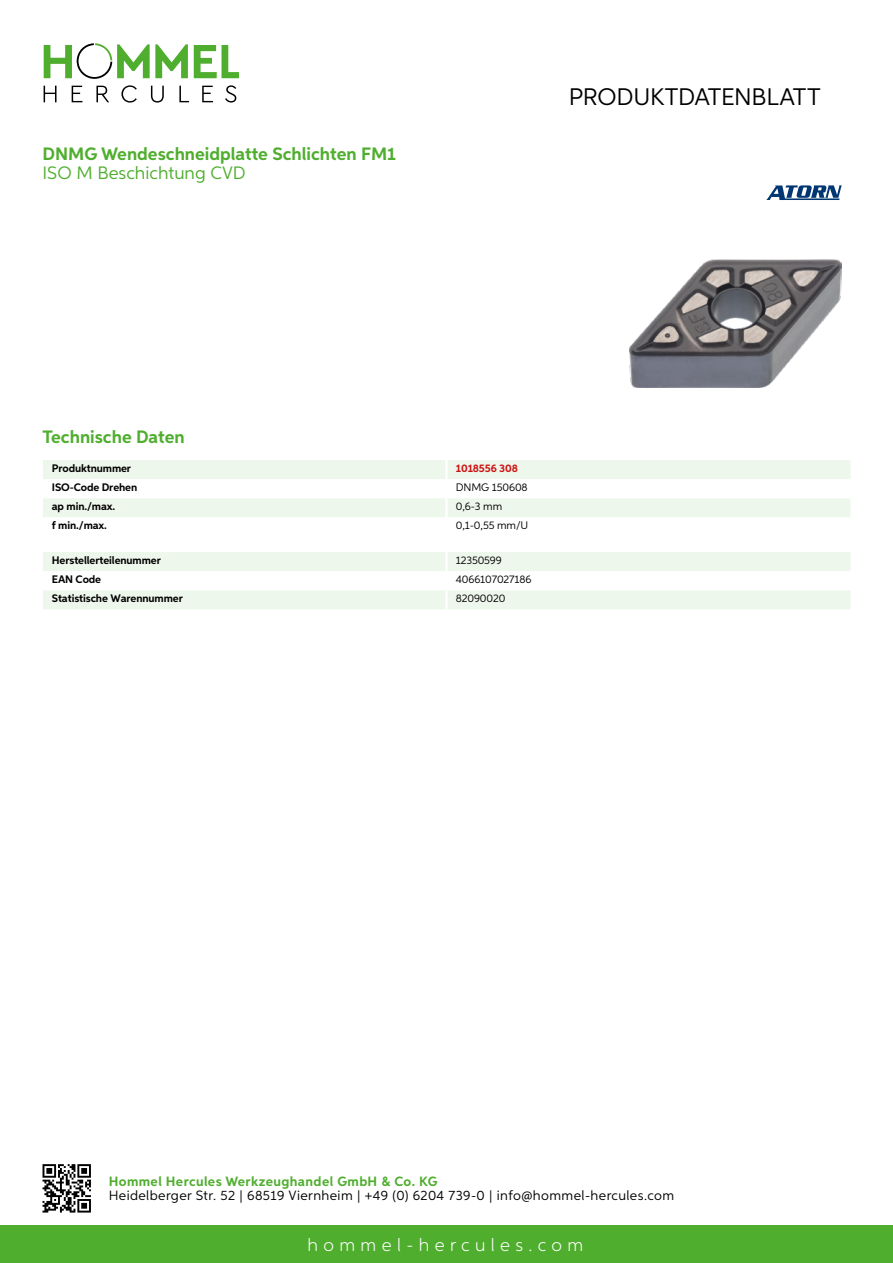
<style>
.page{position:relative;width:893px;height:1263px;background:#fff}
.page>*{position:absolute;margin:0;border:0;box-sizing:border-box;transform-origin:0 0}
.t1{font:24px "Aspira";letter-spacing:-.01em;color:#000}
.t2{font:700 18px "Aspira";color:#50ae2f}
.t3{font:300 18px "Aspira";letter-spacing:.3em;color:#fff}
.t4{font:18px "Aspira";color:#50ae2f}
.t5{font:13.5px "Aspira";letter-spacing:.03em;color:#000}
.t6{font:700 13.5px "Aspira";letter-spacing:.03em;color:#50ae2f}
.t7{font:700 10.95px "Aspira";letter-spacing:-.01em;color:#000}
.t8{font:10.95px "Aspira";letter-spacing:-.01em;color:#000}
.t9{font:700 10.95px "Aspira";letter-spacing:-.01em;color:#cd1013}
</style>
<div class="page">
<div style="left:0;top:1226px;width:893px;height:37px;background:#50ae2f"></div>
<svg style="left:43px;top:1164px;width:48px;height:48px"></svg>
<svg style="left:194px;top:45px;width:45px;height:33px"></svg>
<svg style="left:44px;top:43px;width:144px;height:36px"></svg>
<svg style="left:44px;top:86px;width:13px;height:16px"></svg>
<svg style="left:72px;top:86px;width:10px;height:16px"></svg>
<svg style="left:96px;top:86px;width:13px;height:16px"></svg>
<svg style="left:121px;top:85px;width:16px;height:18px"></svg>
<svg style="left:151px;top:86px;width:13px;height:17px"></svg>
<svg style="left:179px;top:86px;width:10px;height:16px"></svg>
<svg style="left:202px;top:86px;width:11px;height:16px"></svg>
<svg style="left:225px;top:85px;width:11px;height:18px"></svg>
<div style="left:43px;top:460px;width:807px;height:19px;background:#eef7eb"></div>
<div style="left:43px;top:499px;width:807px;height:18px;background:#eef7eb"></div>
<hr style="left:445px;top:460px;width:3px;height:19px;background:#fff">
<hr style="left:445px;top:498px;width:3px;height:19px;background:#fff">
<svg style="left:43px;top:552px;width:807px;height:57px"></svg>
<hr style="left:445px;top:590px;width:3px;height:19px;background:#fff">
<img style="left:629px;top:259px;width:213px;height:128px">
<svg style="left:766px;top:185px;width:76px;height:15px"></svg>
<h2 class="t2" style="left:43px;top:142px;width:355px">DNMG Wendeschneidplatte Schlichten FM1</h2>
<h2 class="t4" style="left:43px;top:162px;width:202px">ISO M Beschichtung CVD</h2>
<h1 class="t1" style="left:569px;top:82px;width:253px">Produktdatenblatt</h1>
<h2 class="t2" style="left:43px;top:426px;width:144px">Technische Daten</h2>
<p class="t7" style="left:52px;top:461px;width:81px">Produktnummer</p>
<p class="t9" style="left:456px;top:461px;width:64px">1018556 308</p>
<p class="t7" style="left:52px;top:481px;width:87px">ISO-Code Drehen</p>
<p class="t8" style="left:456px;top:481px;width:73px">DN MG 150608</p>
<p class="t7" style="left:52px;top:500px;width:65px">ap min./max.</p>
<p class="t8" style="left:456px;top:500px;width:48px">0,6-3 mm</p>
<p class="t7" style="left:52px;top:519px;width:57px">f min./max.</p>
<p class="t8" style="left:456px;top:519px;width:72px">0,1-0,55 mm/U</p>
<p class="t7" style="left:52px;top:553px;width:111px">Herstellerteilenummer</p>
<p class="t8" style="left:456px;top:553px;width:48px">12350599</p>
<p class="t7" style="left:52px;top:572px;width:51px">EAN Code</p>
<p class="t8" style="left:456px;top:573px;width:77px">4066107027186</p>
<p class="t7" style="left:52px;top:592px;width:132px">Statistische Warennummer</p>
<p class="t8" style="left:456px;top:592px;width:51px">82090020</p>
<p class="t6" style="left:109px;top:1172px;width:330px">Hommel Hercules Werkzeughandel GmbH &amp; Co. KG</p>
<p class="t5" style="left:109px;top:1187px;width:567px">Heidelberger Str. 52 | 68519 Viernheim | +49 (0) 6204 739-0 | info@hommel-hercules.com</p>
<h2 class="t3" style="left:307px;top:1234px;width:277px">hommel-hercules.com</h2>
</div>
